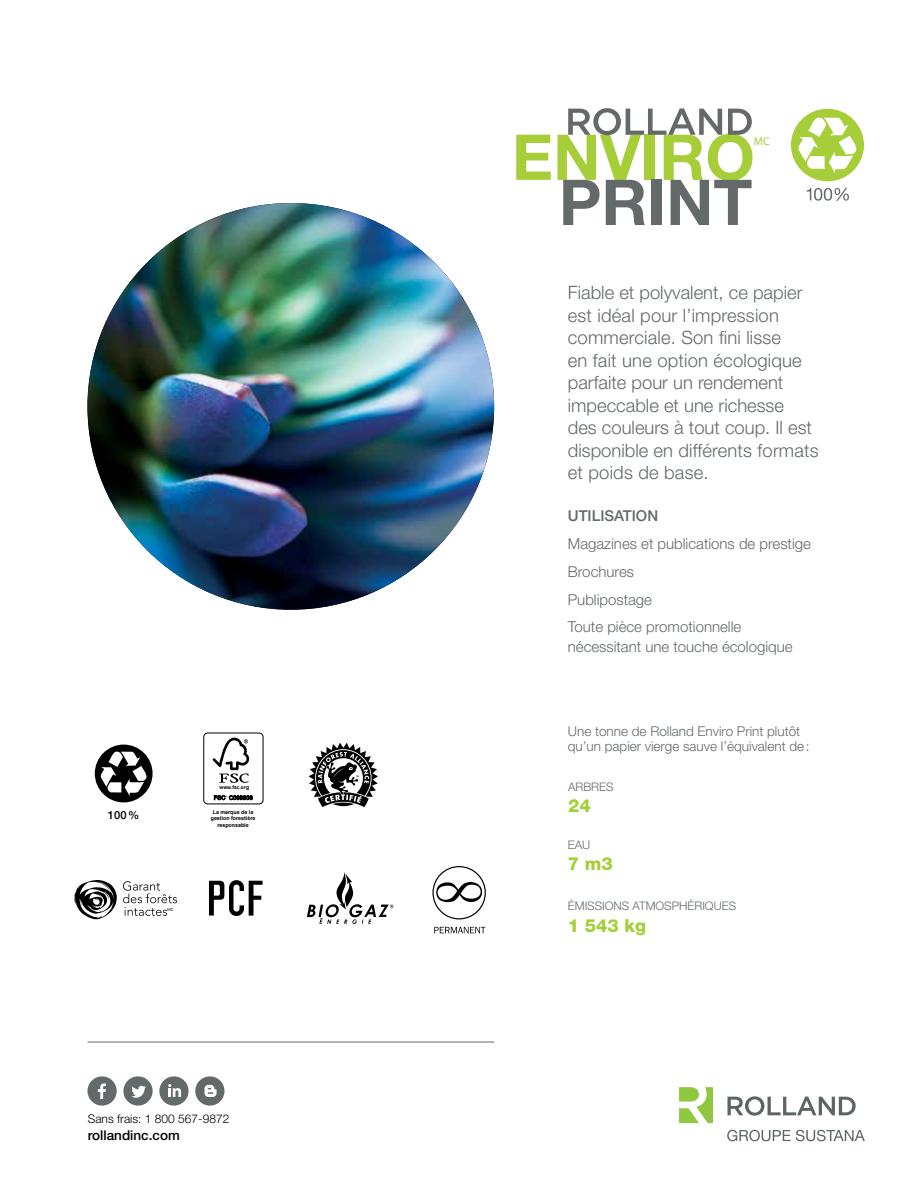
<style>
.page{position:relative;width:918px;height:1188px;background:#fff}
.page>*{position:absolute;margin:0;border:0;box-sizing:border-box;transform-origin:0 0}
.t1{font:300 18.45px/22.5px "Helvetica Neue LT Std";color:#636a69}
.t2{font:800 18px "Helvetica Neue LT Std";color:#a6ce39}
.t3{font:300 15px/27.8px "Helvetica Neue LT Std";color:#636a69}
.t4{font:500 15px "Helvetica Neue LT Std";color:#636a69}
.t5{font:300 13.5px/15px "Helvetica Neue LT Std";color:#636a69}
.t6{font:500 13.5px "Helvetica Neue LT Std";color:#000}
.t7{font:300 12px "Helvetica Neue LT Std";color:#000}
.t8{font:300 11.85px "Helvetica Neue LT Std";color:#636a69}
.t9{font:11.4px "Myriad Pro";color:#a6ce39}
.t10{font:500 11.25px "Helvetica Neue LT Std";color:#000}
.t11{font:700 5.4px/6.4px "Arial";color:#000;text-align:center}
.t12{font:700 5.1px "Arial";color:#000}
</style>
<div class="page">
<div style="left:87px;top:1076px;width:30px;height:30px;background:#636a69;border-radius:50%"></div>
<div style="left:123px;top:1076px;width:30px;height:30px;background:#636a69;border-radius:50%"></div>
<div style="left:159px;top:1076px;width:30px;height:30px;background:#636a69;border-radius:50%"></div>
<svg style="left:98px;top:1083px;width:8px;height:16px"></svg>
<svg style="left:131px;top:1086px;width:15px;height:12px"></svg>
<svg style="left:168px;top:1084px;width:13px;height:13px"></svg>
<div style="left:195px;top:1076px;width:29px;height:30px;background:#636a69;border-radius:50%"></div>
<svg style="left:205px;top:1085px;width:12px;height:12px"></svg>
<hr style="left:87px;top:1042px;width:407px;height:1px;background:#636a69">
<img style="left:87px;top:203px;width:407px;height:407px;border-radius:203px">
<svg style="left:516px;top:135px;width:35px;height:45px"></svg>
<svg style="left:558px;top:108px;width:195px;height:117px"></svg>
<svg style="left:791px;top:109px;width:73px;height:72px"></svg>
<svg style="left:807px;top:188px;width:42px;height:13px"></svg>
<svg style="left:728px;top:1096px;width:128px;height:20px"></svg>
<svg style="left:679px;top:1087px;width:34px;height:36px"></svg>
<svg style="left:727px;top:1130px;width:63px;height:11px"></svg>
<svg style="left:796px;top:1130px;width:69px;height:11px"></svg>
<svg style="left:95px;top:745px;width:58px;height:57px"></svg>
<svg style="left:307px;top:872px;width:87px;height:52px"></svg>
<svg style="left:434px;top:927px;width:51px;height:6px"></svg>
<div style="left:432px;top:866px;width:54px;height:53px;border:1px solid #000;border-radius:50%"></div>
<svg style="left:436px;top:881px;width:46px;height:23px"></svg>
<svg style="left:74px;top:880px;width:43px;height:39px"></svg>
<svg style="left:123px;top:881px;width:54px;height:35px"></svg>
<div style="left:204px;top:733px;width:59px;height:71px;border:1px solid #000;border-radius:4px"></div>
<svg style="left:214px;top:795px;width:39px;height:5px"></svg>
<svg style="left:213px;top:738px;width:36px;height:45px"></svg>
<svg style="left:308px;top:742px;width:70px;height:65px"></svg>
<svg style="left:209px;top:880px;width:54px;height:36px"></svg>
<p class="t10" style="left:108px;top:808px;width:33px">100%</p>
<p class="t12" style="left:219px;top:784px;width:31px">www.fsc.org</p>
<p class="t11" style="left:211px;top:809px;width:46px">La marque de la gestion forestière responsable</p>
<p class="t7" style="left:88px;top:1111px;width:143px">Sans frais: 1 800 567-9872</p>
<p class="t6" style="left:88px;top:1128px;width:94px">rollandinc.com</p>
<p class="t9" style="left:754px;top:134px;width:17px">MC</p>
<p class="t1" style="left:568px;top:281px;width:252px">Fiable et polyvalent, ce papier est idéal pour l’impression commerciale. Son fini lisse<br>en fait une option écologique parfaite pour un rendement impeccable et une richesse<br>des couleurs à tout coup. Il est disponible en différents formats et poids de base.</p>
<p class="t4" style="left:568px;top:507px;width:92px">UTILISATION</p>
<p class="t3" style="left:568px;top:529px;width:245px">Magazines et publications de prestige<br>Brochures<br>Publipostage<br>Toute pièce promotionnelle</p>
<p class="t3" style="left:568px;top:632px;width:226px">nécessitant une touche écologique</p>
<p class="t5" style="left:568px;top:724px;width:243px">Une tonne de Rolland Enviro Print plutôt qu’un papier vierge sauve l’équivalent de:</p>
<p class="t8" style="left:568px;top:779px;width:47px">ARBRES</p>
<p class="t2" style="left:568px;top:795px;width:24px">24</p>
<p class="t8" style="left:568px;top:837px;width:24px">EAU</p>
<p class="t2" style="left:568px;top:853px;width:47px">7 m3</p>
<p class="t8" style="left:568px;top:898px;width:170px">ÉMISSIONS ATMOSPHÉRIQUES</p>
<p class="t2" style="left:568px;top:914px;width:80px">1 543 kg</p>
</div>
